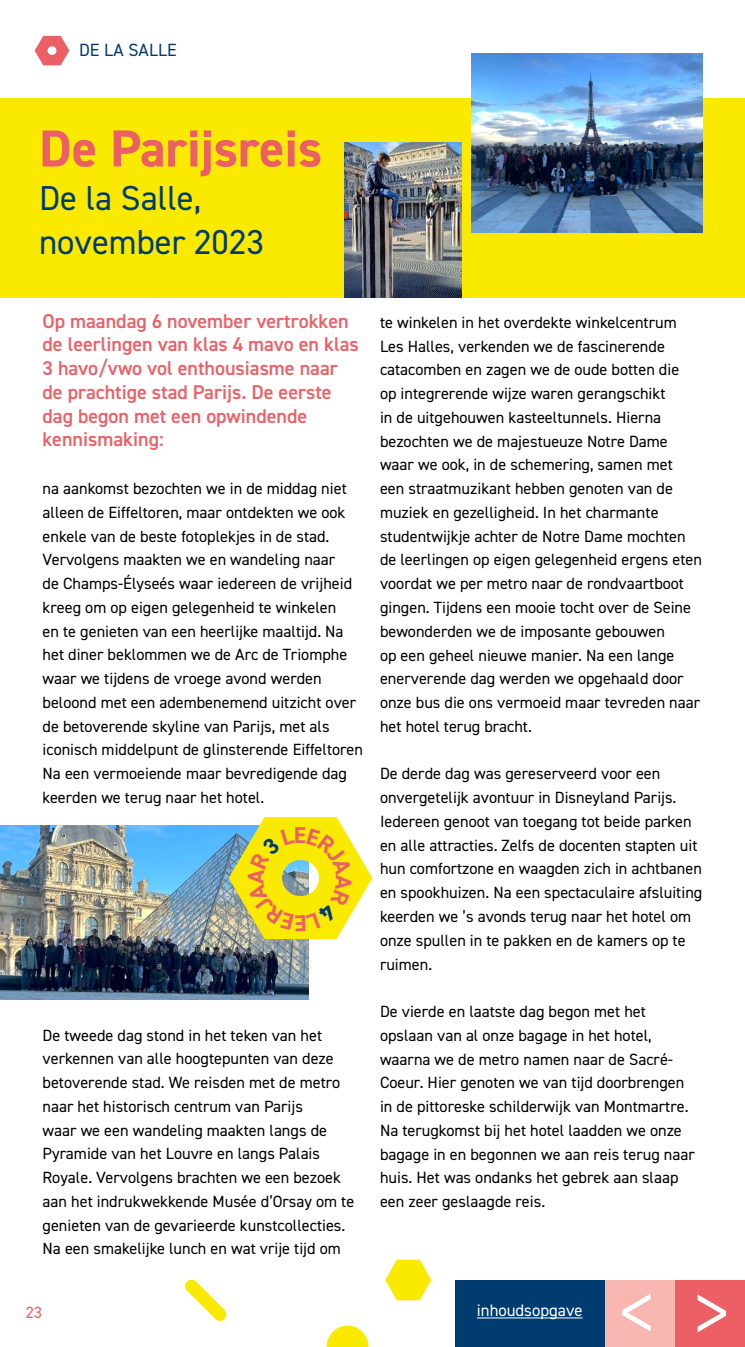
<style>
.page{position:relative;width:745px;height:1347px;background:#fff}
.page>*{position:absolute;margin:0;border:0;box-sizing:border-box;transform-origin:0 0}
.t1{font:700 52.25px "DIN2014";color:#ec5f65}
.t2{font:34.75px/43.8px "DIN2014";color:#003b70}
.t3{font:700 23px "DIN2014";color:#ec5f65}
.t4{font:600 20px/23.8px "DIN2014";color:#ec5f65}
.t5{font:17.75px "DIN2014";letter-spacing:.01em;color:#003b70}
.t6{font:16.75px "DIN2014";color:#fff}
.t7{font:16.25px/23.8px "DIN2014";color:#000}
.t8{font:16.25px "DIN2014";color:#ec5f65}
</style>
<div class="page">
<svg style="left:35px;top:36px;width:34px;height:29px"></svg>
<div style="left:454px;top:1279px;width:150px;height:67px;background:#003c70"></div>
<div style="left:604px;top:1279px;width:70px;height:67px;background:#f7b6b0"></div>
<div style="left:674px;top:1279px;width:70px;height:67px;background:#ec5f65"></div>
<svg style="left:697px;top:1294px;width:28px;height:38px"></svg>
<svg style="left:622px;top:1294px;width:28px;height:37px"></svg>
<hr style="left:476px;top:1317px;width:106px;height:1px;background:#fff">
<div style="left:0;top:98px;width:744px;height:199px;background:#fae900"></div>
<img style="left:0;top:826px;width:308px;height:173px">
<img style="left:344px;top:143px;width:117px;height:154px">
<img style="left:471px;top:53px;width:231px;height:179px">
<svg style="left:385px;top:1259px;width:46px;height:41px"></svg>
<svg style="left:326px;top:1325px;width:42px;height:21px"></svg>
<svg style="left:185px;top:1279px;width:42px;height:42px"></svg>
<svg style="left:228px;top:817px;width:144px;height:122px"></svg>
<p class="t5" style="left:79px;top:39px;width:99px">DE LA SALLE</p>
<h1 class="t1" style="left:39px;top:114px;width:284px">De Parijsreis</h1>
<h2 class="t2" style="left:39px;top:176px;width:226px">De la Salle, november 2023</h2>
<p class="t4" style="left:43px;top:308px;width:317px">Op maandag 6 november vertrokken de leerlingen van klas 4 mavo en klas<br>3 havo/vwo vol enthousiasme naar de prachtige stad Parijs. De eerste dag begon met een opwindende kennismaking:</p>
<p class="t7" style="left:43px;top:476px;width:322px">na aankomst bezochten we in de middag niet alleen de Eiffeltoren, maar ontdekten we ook enkele van de beste fotoplekjes in de stad.<br>Vervolgens maakten we en wandeling naar<br>de Champs-Élyseés waar iedereen de vrijheid kreeg om op eigen gelegenheid te winkelen<br>en te genieten van een heerlijke maaltijd. Na het diner beklommen we de Arc de Triomphe waar we tijdens de vroege avond werden beloond met een adembenemend uitzicht over de betoverende skyline van Parijs, met als iconisch middelpunt de glinsterende Eiffeltoren Na een vermoeiende maar bevredigende dag keerden we terug naar het hotel.</p>
<h3 class="t3" style="left:294px;top:820px;width:14px">E</h3>
<p class="t7" style="left:43px;top:1022px;width:313px">De tweede dag stond in het teken van het verkennen van alle hoogtepunten van deze betoverende stad. We reisden met de metro naar het historisch centrum van Parijs<br>waar we een wandeling maakten langs de Pyramide van het Louvre en langs Palais Royale. Vervolgens brachten we een bezoek aan het indrukwekkende Musée d’Orsay om te genieten van de gevarieerde kunstcollecties.<br>Na een smakelijke lunch en wat vrije tijd om</p>
<p class="t7" style="left:380px;top:310px;width:323px">te winkelen in het overdekte winkelcentrum Les Halles, verkenden we de fascinerende catacomben en zagen we de oude botten die<br>op integrerende wijze waren gerangschikt<br>in de uitgehouwen kasteeltunnels. Hierna bezochten we de majestueuze Notre Dame waar we ook, in de schemering, samen met<br>een straatmuzikant hebben genoten van de muziek en gezelligheid. In het charmante studentwijkje achter de Notre Dame mochten de leerlingen op eigen gelegenheid ergens eten voordat we per metro naar de rondvaartboot gingen. Tijdens een mooie tocht over de Seine bewonderden we de imposante gebouwen<br>op een geheel nieuwe manier. Na een lange enerverende dag werden we opgehaald door onze bus die ons vermoeid maar tevreden naar het hotel terug bracht.</p>
<p class="t7" style="left:380px;top:761px;width:323px">De derde dag was gereserveerd voor een onvergetelijk avontuur in Disneyland Parijs.<br>Iedereen genoot van toegang tot beide parken en alle attracties. Zelfs de docenten stapten uit hun comfortzone en waagden zich in achtbanen en spookhuizen. Na een spectaculaire afsluiting keerden we ’s avonds terug naar het hotel om onze spullen in te pakken en de kamers op te ruimen.</p>
<p class="t7" style="left:380px;top:999px;width:316px">De vierde en laatste dag begon met het opslaan van al onze bagage in het hotel, waarna we de metro namen naar de Sacré-Coeur. Hier genoten we van tijd doorbrengen in de pittoreske schilderwijk van Montmartre.<br>Na terugkomst bij het hotel laadden we onze bagage in en begonnen we aan reis terug naar huis. Het was ondanks het gebrek aan slaap een zeer geslaagde reis.</p>
<p class="t8" style="left:26px;top:1302px;width:18px">23</p>
<p class="t6" style="left:476px;top:1300px;width:107px">inhoudsopgave</p>
</div>
